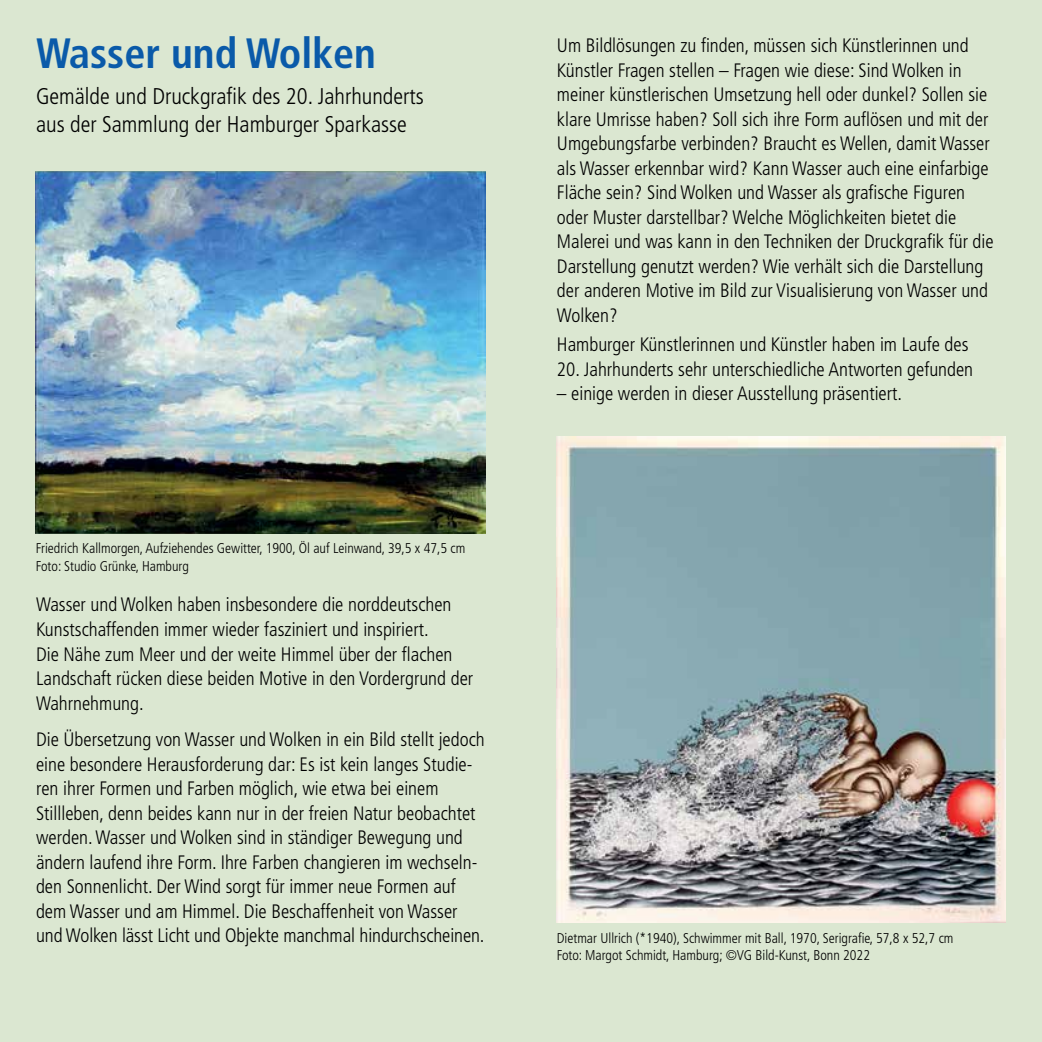
<style>
.page{position:relative;width:1042px;height:1042px;background:#dbe7d1}
.page>*{position:absolute;margin:0;border:0;box-sizing:border-box;transform-origin:0 0}
.t1{font:700 condensed 42.35px "Frutiger LT Std";color:#0a5aa9}
.t2{font:300 condensed 22.75px/28px "Frutiger LT Std";color:#000}
.t3{font:300 condensed 19.43px/24.5px "Frutiger LT Std";color:#000}
.t4{font:300 condensed 14.17px/17.5px "Frutiger LT Std";color:#000}
</style>
<div class="page">
<img style="left:36px;top:172px;width:449px;height:362px">
<img style="left:557px;top:437px;width:449px;height:486px">
<h1 class="t1" style="left:36px;top:28px;width:341px">Wasser und Wolken</h1>
<p class="t2" style="left:36px;top:82px;width:389px">Gemälde und Druckgrafik des 20. Jahrhunderts aus der Sammlung der Hamburger Sparkasse</p>
<p class="t4" style="left:36px;top:540px;width:431px">Friedrich Kallmorgen, Aufziehendes Gewitter, 1900, Öl auf Leinwand, 39,5 x 47,5 cm<br>Foto: Studio Grünke, Hamburg</p>
<p class="t3" style="left:36px;top:593px;width:439px">Wasser und Wolken haben insbesondere die norddeutschen Kunstschaffenden immer wieder fasziniert und inspiriert.<br>Die Nähe zum Meer und der weite Himmel über der flachen Landschaft rücken diese beiden Motive in den Vordergrund der Wahrnehmung.</p>
<p class="t3" style="left:36px;top:727px;width:450px">Die Übersetzung von Wasser und Wolken in ein Bild stellt jedoch eine besondere Herausforderung dar: Es ist kein langes Studie&shy;ren ihrer Formen und Farben möglich, wie etwa bei einem Stillleben, denn beides kann nur in der freien Natur beobachtet werden. Wasser und Wolken sind in ständiger Bewegung und ändern laufend ihre Form. Ihre Farben changieren im wechseln&shy;den Sonnenlicht. Der Wind sorgt für immer neue Formen auf dem Wasser und am Himmel. Die Beschaffenheit von Wasser und Wolken lässt Licht und Objekte manchmal hindurchscheinen.</p>
<p class="t3" style="left:557px;top:33px;width:438px">Um Bildlösungen zu finden, müssen sich Künstlerinnen und Künstler Fragen stellen – Fragen wie diese: Sind Wolken in meiner künstlerischen Umsetzung hell oder dunkel? Sollen sie klare Umrisse haben? Soll sich ihre Form auflösen und mit der Umgebungsfarbe verbinden? Braucht es Wellen, damit Wasser als Wasser erkennbar wird? Kann Wasser auch eine einfarbige Fläche sein? Sind Wolken und Wasser als grafische Figuren oder Muster darstellbar? Welche Möglichkeiten bietet die Malerei und was kann in den Techniken der Druckgrafik für die Darstellung genutzt werden? Wie verhält sich die Darstellung der anderen Motive im Bild zur Visualisierung von Wasser und Wolken?</p>
<p class="t3" style="left:557px;top:333px;width:413px">Hamburger Künstlerinnen und Künstler haben im Laufe des</p>
<p class="t3" style="left:557px;top:357px;width:418px">20. Jahrhunderts sehr unterschiedliche Antworten gefunden</p>
<p class="t3" style="left:557px;top:382px;width:347px">– einige werden in dieser Ausstellung präsentiert.</p>
<p class="t4" style="left:557px;top:929px;width:398px">Dietmar Ullrich (*1940), Schwimmer mit Ball, 1970, Serigrafie, 57,8 x 52,7 cm<br>Foto: Margot Schmidt, Hamburg; ©VG Bild-Kunst, Bonn 2022</p>
</div>
